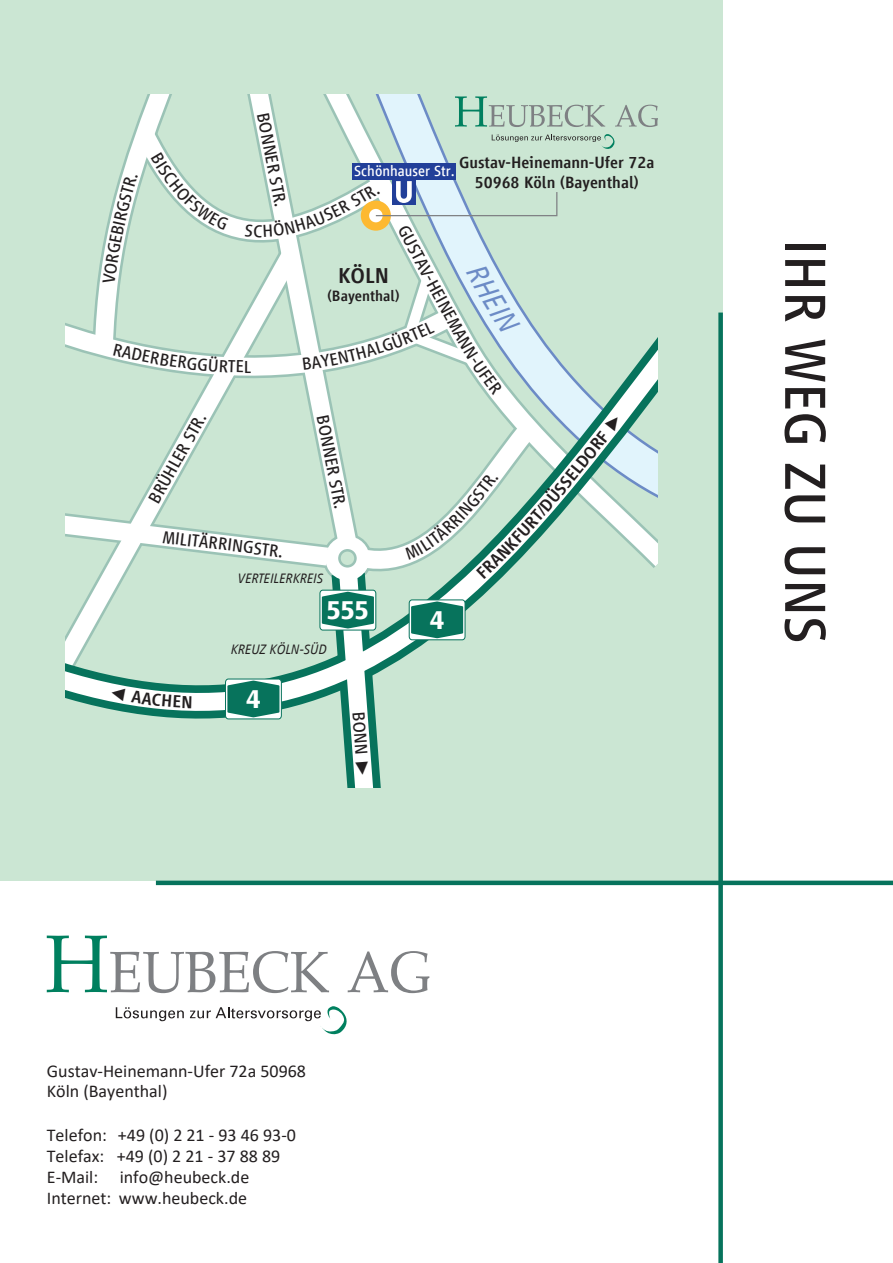
<style>
.page{position:relative;width:893px;height:1263px;background:#fff}
.page>*{position:absolute;margin:0;border:0;box-sizing:border-box;transform-origin:0 0}
.t1{font:60px "Vialog LT Com";color:#231f20}
.t2{font:700 27.15px "Vialog LT Com";color:#fff}
.t3{font:500 22.2px "Vialog LT Com";color:#231f20}
.t4{font:18px/21.1px "Calibri";color:#231f20}
.t5{font:17.85px "Vialog LT Com";color:#231f20}
.t6{font:500 17.85px "Vialog LT Com";color:#231f20}
.t7{font:500 16.8px/20.1px "Vialog LT Com";color:#231f20;text-align:center}
.t8{font:15.3px "Vialog LT Com";color:#fff}
.t9{font:500 15.3px "Vialog LT Com";color:#231f20}
.t10{font:italic 300 14.1px "Vialog LT Com";color:#231f20}
.s1{font-family:"Arial"}
</style>
<div class="page">
<div style="left:0;top:0;width:723px;height:880px;background:#cbe6d3"></div>
<svg style="left:47px;top:935px;width:282px;height:58px"></svg>
<svg style="left:348px;top:951px;width:81px;height:42px"></svg>
<svg style="left:116px;top:1007px;width:68px;height:14px"></svg>
<svg style="left:190px;top:1006px;width:157px;height:28px"></svg>
<hr style="left:156px;top:881px;width:737px;height:4px;background:#07735c">
<div style="left:718px;top:313px;width:5px;height:950px;background:#07735c"></div>
<svg style="left:65px;top:95px;width:592px;height:692px"></svg>
<p class="t5" style="left:272px;top:111px;width:97px;rotate:79deg">BONNER STR.</p>
<p class="t5" style="left:145px;top:497px;width:102px;rotate:-61deg">BRÜHLER STR.</p>
<p class="t5" style="left:244px;top:357px;width:9px">L</p>
<p class="t5" style="left:164px;top:527px;width:123px;rotate:7deg">MILITÄRRINGSTR.</p>
<p class="t7" style="left:459px;top:152px;width:197px">Gustav-Heinemann-Ufer 72a<br>50968 Köln (Bayenthal)</p>
<p class="t8" style="left:354px;top:162px;width:102px">Schönhauser Str.</p>
<p class="t3" style="left:338px;top:263px;width:52px">KÖLN</p>
<p class="t9" style="left:327px;top:288px;width:74px">(Bayenthal)</p>
<p class="t5" style="left:421px;top:240px;width:86px;rotate:62deg">STAV-HEINE</p>
<p class="t5" style="left:332px;top:413px;width:97px;rotate:79deg">BONNER STR.</p>
<p class="t6" style="left:561px;top:472px;width:41px;rotate:-51deg">ELDO</p>
<p class="t10" style="left:238px;top:571px;width:87px">VERTEILERKREIS</p>
<h2 class="t2" style="left:326px;top:595px;width:45px">555</h2>
<p class="t10" style="left:231px;top:641px;width:97px">KREUZ KÖLN-SÜD</p>
<h2 class="t2" style="left:246px;top:684px;width:17px">4</h2>
<p class="t5" style="left:368px;top:711px;width:67px;rotate:86deg">BONN <span class="s1">►</span></p>
<h2 class="t2" style="left:429px;top:605px;width:17px">4</h2>
<p class="t4" style="left:47px;top:1060px;width:261px;line-height:20.2px">Gustav-Heinemann-Ufer 72a 50968<br>Köln (Bayenthal)</p>
<p class="t4" style="left:47px;top:1123px;width:251px">Telefon: +49 (0) 2 21 - 93 46 93-0<br>Telefax: +49 (0) 2 21 - 37 88 89<br>E-Mail: info@heubeck.de<br>Internet: www.heubeck.de</p>
<h1 class="t1" style="left:838px;top:239px;width:406px;rotate:90deg">IHR WEG ZU UNS</h1>
</div>
